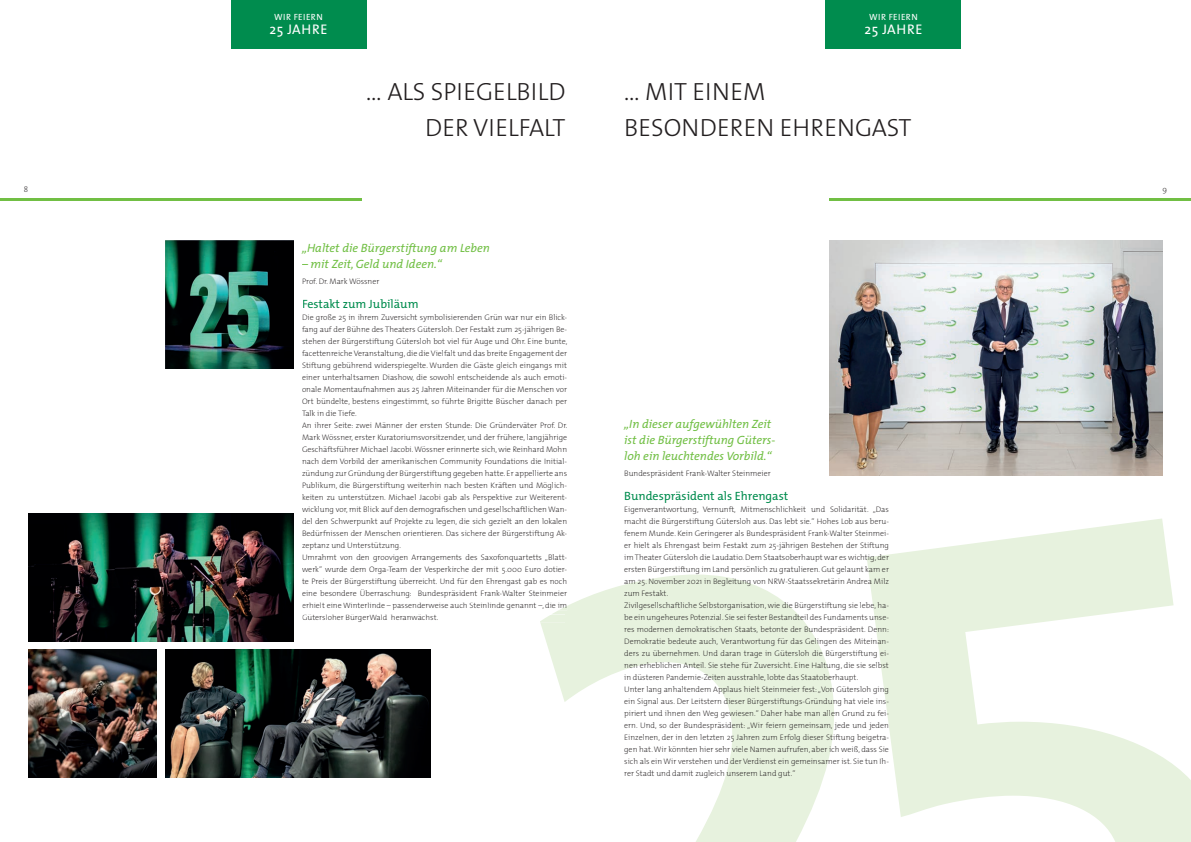
<style>
.page{position:relative;width:1191px;height:842px;background:#fff}
.page>*{position:absolute;margin:0;border:0;box-sizing:border-box;transform-origin:0 0}
.t1{font:300 25px/36px "The Mix";color:#231f20;text-align:right}
.t2{font:14px "The Mix";letter-spacing:.045em;color:#fff}
.t3{font:italic 12px/16px "The Mix";color:#71bf44}
.t4{font:12px "The Mix";color:#008c4e}
.t5{font:9px "The Mix";letter-spacing:.04em;color:#fff}
.t6{font:200 8px/12px "The Mix";color:#231f20}
</style>
<div class="page">
<svg style="left:540px;top:574px;width:294px;height:268px;fill:#e7f2de"></svg>
<svg style="left:867px;top:518px;width:324px;height:324px;fill:#e7f2de"></svg>
<div style="left:231px;top:0;width:135px;height:48px;background:#008c4e"></div>
<svg style="left:540px;top:606px;width:27px;height:16px"></svg>
<div style="left:825px;top:0;width:136px;height:48px;background:#008c4e"></div>
<hr style="left:829px;top:198px;width:362px;height:3px;background:#71bf44">
<hr style="left:0;top:198px;width:362px;height:3px;background:#71bf44">
<img style="left:28px;top:650px;width:129px;height:127px">
<img style="left:165px;top:241px;width:128px;height:128px">
<img style="left:165px;top:650px;width:265px;height:127px">
<img style="left:829px;top:241px;width:333px;height:234px">
<img style="left:28px;top:514px;width:265px;height:127px">
<p class="t5" style="left:274px;top:10px;width:50px">WIR FEIERN</p>
<h2 class="t2" style="left:269px;top:18px;width:60px">25 JAHRE</h2>
<h1 class="t1" style="left:366px;top:73px;width:201px">… ALS SPIEGELBILD<br>DER VIELFALT</h1>
<p class="t5" style="left:869px;top:10px;width:50px">WIR FEIERN</p>
<h2 class="t2" style="left:864px;top:18px;width:60px">25 JAHRE</h2>
<h1 class="t1" style="left:624px;top:73px;width:289px;text-align:left">… MIT EINEM<br>BESONDEREN EHRENGAST</h1>
<p class="t6" style="left:24px;top:183px;width:6px">8</p>
<p class="t6" style="left:1162px;top:183px;width:6px">9</p>
<h3 class="t3" style="left:302px;top:240px;width:189px">„Haltet die Bürgerstiftung am Leben</h3>
<h3 class="t3" style="left:302px;top:256px;width:141px">– mit Zeit, Geld und Ideen.“</h3>
<p class="t6" style="left:302px;top:275px;width:79px">Prof. Dr. Mark Wössner</p>
<h3 class="t4" style="left:302px;top:294px;width:118px">Festakt zum Jubiläum</h3>
<p class="t6" style="left:302px;top:311px;width:267px">Die große 25 in ihrem Zuversicht symbolisierenden Grün war nur ein Blick&shy;fang auf der Bühne des Theaters Gütersloh. Der Festakt zum 25-jährigen Be&shy;stehen der Bürgerstiftung Gütersloh bot viel für Auge und Ohr. Eine bunte, facettenreiche Veranstaltung, die die Vielfalt und das breite Engagement der Stiftung gebührend widerspiegelte. Wurden die Gäste gleich eingangs mit einer unterhaltsamen Diashow, die sowohl entscheidende als auch emoti&shy;onale Momentaufnahmen aus 25 Jahren Miteinander für die Menschen vor Ort bündelte, bestens eingestimmt, so führte Brigitte Büscher danach per Talk in die Tiefe.<br>An ihrer Seite: zwei Männer der ersten Stunde: Die Gründerväter Prof. Dr.<br>Mark Wössner, erster Kuratoriumsvorsitzender, und der frühere, langjährige Geschäftsführer Michael Jacobi. Wössner erinnerte sich, wie Reinhard Mohn nach dem Vorbild der amerikanischen Community Foundations die Initial&shy;zündung zur Gründung der Bürgerstiftung gegeben hatte. Er appellierte ans Publikum, die Bürgerstiftung weiterhin nach besten Kräften und Möglich&shy;keiten zu unterstützen. Michael Jacobi gab als Perspektive zur Weiterent&shy;wicklung vor, mit Blick auf den demografischen und gesellschaftlichen Wan&shy;del den Schwerpunkt auf Projekte zu legen, die sich gezielt an den lokalen Bedürfnissen der Menschen orientieren. Das sichere der Bürgerstiftung Ak&shy;zeptanz und Unterstützung.<br>Umrahmt von den groovigen Arrangements des Saxofonquartetts „Blatt&shy;werk“ wurde dem Orga-Team der Vesperkirche der mit 5.000 Euro dotier&shy;te Preis der Bürgerstiftung überreicht. Und für den Ehrengast gab es noch eine besondere Überraschung: Bundespräsident Frank-Walter Steinmeier erhielt eine Winterlinde – passenderweise auch Steinlinde genannt –, die im Gütersloher BürgerWald heranwächst.</p>
<h3 class="t3" style="left:624px;top:416px;width:153px">„In dieser aufgewühlten Zeit ist die Bürgerstiftung Güters&shy;loh ein leuchtendes Vorbild.“</h3>
<p class="t6" style="left:624px;top:467px;width:148px">Bundespräsident Frank-Walter Steinmeier</p>
<h3 class="t4" style="left:624px;top:486px;width:166px">Bundespräsident als Ehrengast</h3>
<p class="t6" style="left:624px;top:503px;width:266px">Eigenverantwortung, Vernunft, Mitmenschlichkeit und Solidarität. „Das macht die Bürgerstiftung Gütersloh aus. Das lebt sie.“ Hohes Lob aus beru&shy;fenem Munde. Kein Geringerer als Bundespräsident Frank-Walter Steinmei&shy;er hielt als Ehrengast beim Festakt zum 25-jährigen Bestehen der Stiftung im Theater Gütersloh die Laudatio. Dem Staatsoberhaupt war es wichtig, der ersten Bürgerstiftung im Land persönlich zu gratulieren. Gut gelaunt kam er am 25. November 2021 in Begleitung von NRW-Staatssekretärin Andrea Milz zum Festakt.<br>Zivilgesellschaftliche Selbstorganisation, wie die Bürgerstiftung sie lebe, ha&shy;be ein ungeheures Potenzial. Sie sei fester Bestandteil des Fundaments unse&shy;res modernen demokratischen Staats, betonte der Bundespräsident. Denn:<br>Demokratie bedeute auch, Verantwortung für das Gelingen des Miteinan&shy;ders zu übernehmen. Und daran trage in Gütersloh die Bürgerstiftung ei&shy;nen erheblichen Anteil. Sie stehe für Zuversicht. Eine Haltung, die sie selbst in düsteren Pandemie-Zeiten ausstrahle, lobte das Staatoberhaupt.<br>Unter lang anhaltendem Applaus hielt Steinmeier fest: „Von Gütersloh ging ein Signal aus. Der Leitstern dieser Bürgerstiftungs-Gründung hat viele ins&shy;piriert und ihnen den Weg gewiesen.“ Daher habe man allen Grund zu fei&shy;ern. Und, so der Bundespräsident: „Wir feiern gemeinsam, jede und jeden Einzelnen, der in den letzten 25 Jahren zum Erfolg dieser Stiftung beigetra&shy;gen hat. Wir könnten hier sehr viele Namen aufrufen, aber ich weiß, dass Sie sich als ein Wir verstehen und der Verdienst ein gemeinsamer ist. Sie tun Ih&shy;rer Stadt und damit zugleich unserem Land gut.“</p>
</div>
